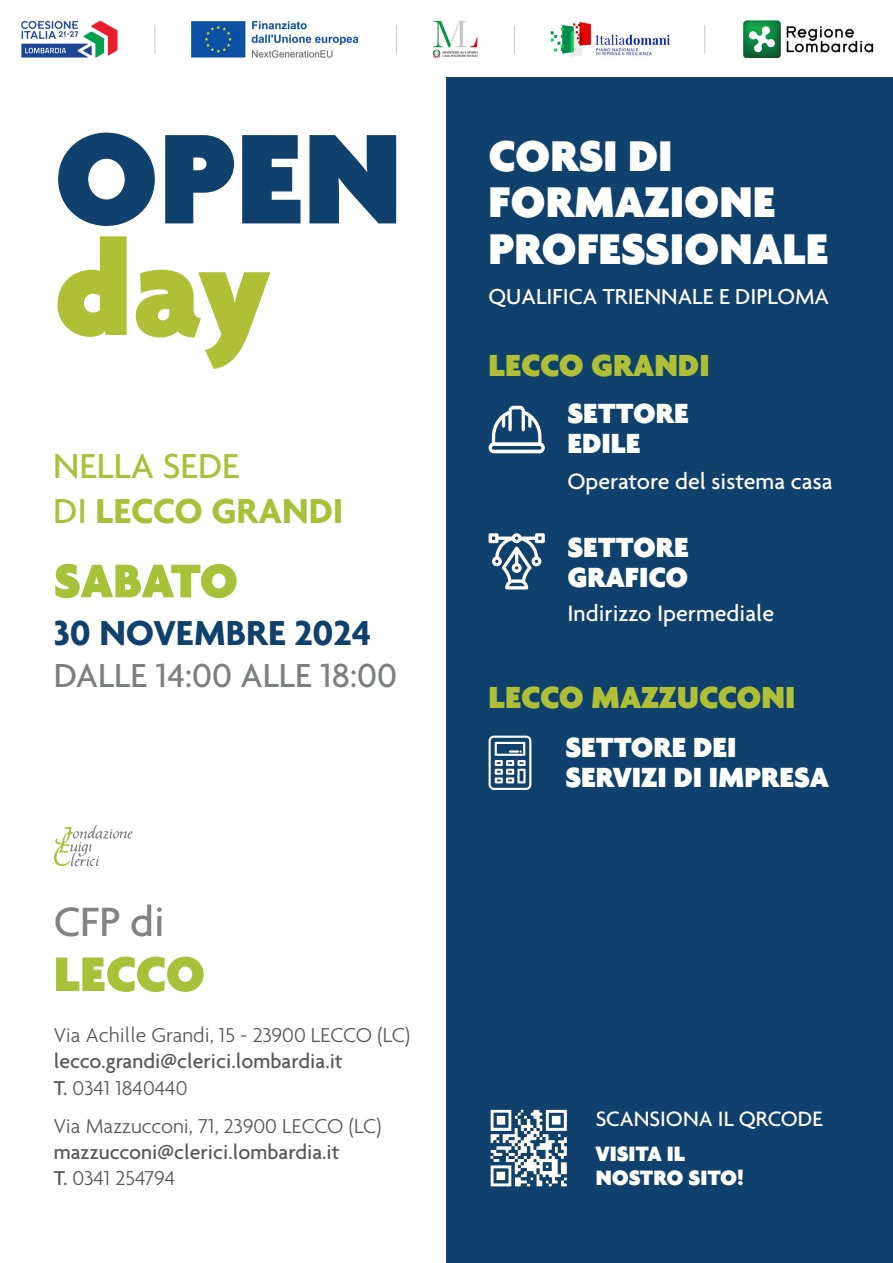
<style>
.page{position:relative;width:893px;height:1263px;background:#fff}
.page>*{position:absolute;margin:0;border:0;box-sizing:border-box;transform-origin:0 0}
.t1{font:900 138.45px "Agenda";color:#10416c}
.t2{font:900 138.45px "Agenda";color:#b0c036}
.t3{font:900 52.5px "Agenda";letter-spacing:-.01em;color:#a7c239}
.t4{font:900 51px "Agenda";letter-spacing:-.01em;color:#a7c239}
.t5{font:900 46.5px "Agenda";color:#fff}
.t6{font:500 44.25px "Agenda";color:#808285}
.t7{font:700 37.5px "Agenda";color:#10416c}
.t8{font:700 37.5px "Agenda";color:#a7c239}
.t9{font:500 37.5px "Agenda";color:#a7c239}
.t10{font:500 36px "Agenda";color:#7c7f80}
.t11{font:900 33px "Agenda";color:#b0c036}
.t12{font:900 30px "Agenda";color:#fff}
.t13{font:500 24px "Agenda";color:#fff}
.t14{font:500 23.4px "Agenda";color:#fff}
.t15{font:900 22.5px "Agenda";color:#fff}
.t16{font:500 22.5px "Agenda";color:#fff}
.t17{font:300 21.75px "Agenda";color:#57585a}
.t18{font:500 21.75px "Agenda";color:#57585a}
.s1{font-weight:500}
</style>
<div class="page">
<div style="left:446px;top:0;width:447px;height:1263px;background:#10416c"></div>
<img style="left:490px;top:1109px;width:77px;height:78px">
<svg style="left:489px;top:736px;width:42px;height:54px"></svg>
<svg style="left:489px;top:406px;width:56px;height:47px"></svg>
<svg style="left:489px;top:533px;width:56px;height:56px"></svg>
<img style="left:21px;top:0;width:872px;height:77px">
<svg style="left:54px;top:825px;width:79px;height:41px"></svg>
<p class="t1" style="left:54px;top:94px;width:350px">OPEN</p>
<p class="t2" style="left:54px;top:205px;width:219px">day</p>
<p class="t9" style="left:53px;top:443px;width:188px">NELLA SEDE</p>
<p class="t8" style="left:53px;top:488px;width:292px"><span class="s1">DI</span> LECCO GRANDI</p>
<p class="t4" style="left:54px;top:549px;width:186px">SABATO</p>
<p class="t7" style="left:54px;top:610px;width:319px">30 NOVEMBRE 2024</p>
<p class="t10" style="left:54px;top:653px;width:345px">DALLE 14:00 ALLE 18:00</p>
<p class="t6" style="left:54px;top:894px;width:113px">CFP di</p>
<p class="t3" style="left:54px;top:942px;width:153px">LECCO</p>
<p class="t17" style="left:54px;top:1022px;width:358px">Via Achille Grandi, 15 - 23900 LECCO (LC)</p>
<p class="t18" style="left:54px;top:1048px;width:291px">lecco.grandi@clerici.lombardia.it</p>
<p class="t17" style="left:54px;top:1075px;width:135px"><span class="s1">T.</span> 0341 1840440</p>
<p class="t17" style="left:54px;top:1113px;width:329px">Via Mazzucconi, 71, 23900 LECCO (LC)</p>
<p class="t18" style="left:54px;top:1139px;width:287px">mazzucconi@clerici.lombardia.it</p>
<p class="t17" style="left:54px;top:1166px;width:123px"><span class="s1">T.</span> 0341 254794</p>
<p class="t5" style="left:489px;top:127px;width:186px">CORSI DI</p>
<p class="t5" style="left:489px;top:174px;width:288px">FORMAZIONE</p>
<p class="t5" style="left:489px;top:220px;width:341px">PROFESSIONALE</p>
<p class="t14" style="left:489px;top:282px;width:342px">QUALIFICA TRIENNALE E DIPLOMA</p>
<p class="t11" style="left:489px;top:345px;width:223px">LECCO GRANDI</p>
<p class="t12" style="left:567px;top:394px;width:123px">SETTORE</p>
<p class="t12" style="left:567px;top:424px;width:75px">EDILE</p>
<p class="t13" style="left:567px;top:466px;width:267px">Operatore del sistema casa</p>
<p class="t12" style="left:567px;top:529px;width:123px">SETTORE</p>
<p class="t12" style="left:567px;top:559px;width:122px">GRAFICO</p>
<p class="t13" style="left:567px;top:598px;width:208px">Indirizzo Ipermediale</p>
<p class="t11" style="left:489px;top:677px;width:308px">LECCO MAZZUCCONI</p>
<p class="t12" style="left:565px;top:729px;width:173px">SETTORE DEI</p>
<p class="t12" style="left:565px;top:759px;width:265px">SERVIZI DI IMPRESA</p>
<p class="t16" style="left:596px;top:1105px;width:229px">SCANSIONA IL QRCODE</p>
<p class="t15" style="left:596px;top:1140px;width:91px">VISITA IL</p>
<p class="t15" style="left:596px;top:1164px;width:149px">NOSTRO SITO!</p>
</div>
